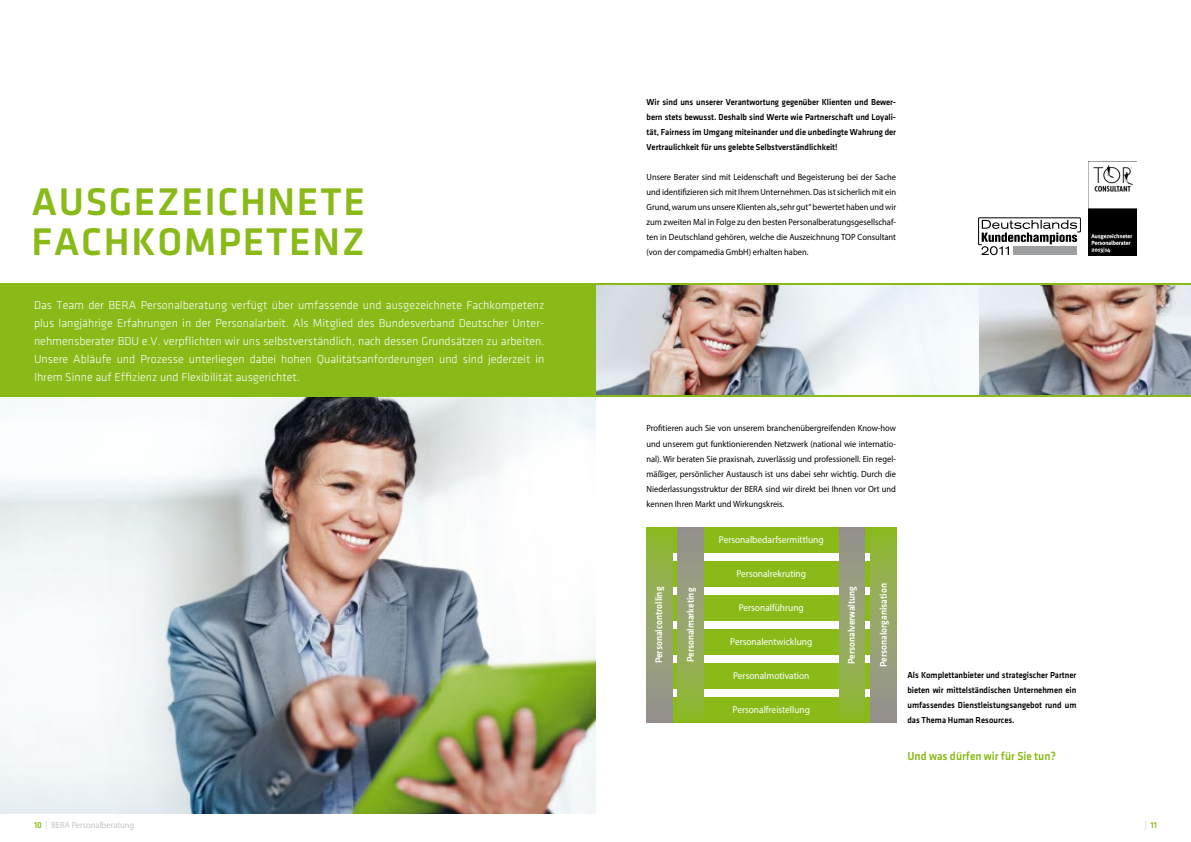
<style>
.page{position:relative;width:1191px;height:842px;background:#fff}
.page>*{position:absolute;margin:0;border:0;box-sizing:border-box;transform-origin:0 0}
.t1{font:500 40px "Klavika";letter-spacing:.04em;color:#89ba17}
.t2{font:12px/18px "Klavika Light OSF";color:#fff;text-align:justify}
.t3{font:500 12px "Klavika";color:#89ba17;scale:.94 1}
.t4{font:10px "Myriad Pro";color:#fff;scale:.94 1}
.t5{font:500 10px "Klavika";color:#fff;scale:.94 1}
.t6{font:9px/15px "Myriad Pro";color:#000;text-align:justify;scale:.94 1}
.t7{font:500 9px/15px "Klavika";color:#000;text-align:justify;scale:.94 1}
.t8{font:9px "Myriad Pro";color:#c7c3c2;scale:.94 1}
.t9{font:500 9px "Klavika";color:#89ba17;scale:.94 1}
.s1{font-family:"Klavika";font-weight:500;color:#89ba17}
.s2{font-family:"Klavika"}
.s3{font-weight:400;color:#c7c3c2}
</style>
<div class="page">
<img style="left:595px;top:285px;width:596px;height:111px">
<img style="left:0;top:397px;width:595px;height:417px">
<div style="left:0;top:283px;width:595px;height:114px;background:#89ba17"></div>
<hr style="left:595px;top:283px;width:596px;height:2px;background:#89ba17">
<hr style="left:595px;top:396px;width:596px;height:1px;background:#89ba17">
<div style="left:646px;top:527px;width:250px;height:26px;background:#89ba17"></div>
<div style="left:646px;top:561px;width:250px;height:26px;background:#89ba17"></div>
<div style="left:646px;top:595px;width:250px;height:26px;background:#89ba17"></div>
<div style="left:646px;top:629px;width:250px;height:26px;background:#89ba17"></div>
<div style="left:646px;top:663px;width:250px;height:26px;background:#89ba17"></div>
<div style="left:646px;top:697px;width:250px;height:26px;background:#89ba17"></div>
<svg style="left:646px;top:532px;width:26px;height:191px;background:#94a566"></svg>
<svg style="left:677px;top:527px;width:26px;height:192px;background:#94a566"></svg>
<svg style="left:839px;top:527px;width:26px;height:192px;background:#94a566"></svg>
<svg style="left:870px;top:532px;width:26px;height:191px;background:#94a566"></svg>
<svg style="left:978px;top:217px;width:103px;height:38px"></svg>
<img style="left:1089px;top:161px;width:47px;height:94px">
<h1 class="t1" style="left:31px;top:180px;width:196px">ausgezeichn</h1>
<h1 class="t1" style="left:297px;top:180px;width:70px">ete</h1>
<h1 class="t1" style="left:31px;top:220px;width:75px">fachk</h1>
<h1 class="t1" style="left:157px;top:220px;width:180px">ompetenz</h1>
<p class="t2" style="left:34px;top:296px;width:512px">Das Team der BERA Personalberatung verfügt über umfassende und ausgezeichnete Fachkompetenz plus langjährige Erfahrungen in der Personalarbeit. Als Mitglied des Bundesverband Deutscher Unter&shy;nehmensberater BDU e.V. verpflichten wir uns selbstverständlich, nach dessen Grundsätzen zu arbeiten.<br>Unsere Abläufe und Prozesse unterliegen dabei hohen Qualitätsanforderungen und sind jederzeit in Ihrem Sinne auf Effizienz und Flexibilität ausgerichtet.</p>
<p class="t8" style="left:34px;top:820px;width:108px"><span class="s1">10</span> <span class="s2">|</span> BERA Personalberatung</p>
<p class="t7" style="left:646px;top:95px;width:267px">Wir sind uns unserer Verantwortung gegenüber Klienten und Bewer&shy;bern stets bewusst. Deshalb sind Werte wie Partnerschaft und Loyali&shy;tät, Fairness im Umgang miteinander und die unbedingte Wahrung der Vertraulichkeit für uns gelebte Selbstverständlichkeit!</p>
<p class="t6" style="left:646px;top:169px;width:267px">Unsere Berater sind mit Leidenschaft und Begeisterung bei der Sache und identifizieren sich mit Ihrem Unternehmen. Das ist sicherlich mit ein Grund, warum uns unsere Klienten als „sehr gut“ bewertet haben und wir zum zweiten Mal in Folge zu den besten Personalberatungsgesellschaf&shy;ten in Deutschland gehören, welche die Auszeichnung TOP Consultant (von der compamedia GmbH) erhalten haben.</p>
<p class="t6" style="left:646px;top:421px;width:267px">Profitieren auch Sie von unserem branchenübergreifenden Know-how und unserem gut funktionierenden Netzwerk (national wie internatio&shy;nal). Wir beraten Sie praxisnah, zuverlässig und professionell. Ein regel&shy;mäßiger, persönlicher Austausch ist uns dabei sehr wichtig. Durch die Niederlassungsstruktur der BERA sind wir direkt bei Ihnen vor Ort und kennen Ihren Markt und Wirkungskreis.</p>
<p class="t4" style="left:719px;top:533px;width:113px">Personalbedarfsermittlung</p>
<p class="t4" style="left:736px;top:567px;width:75px">Personalrekruting</p>
<p class="t4" style="left:738px;top:601px;width:71px">Personalführung</p>
<p class="t4" style="left:730px;top:636px;width:89px">Personalentwicklung</p>
<p class="t4" style="left:733px;top:670px;width:83px">Personalmotivation</p>
<p class="t4" style="left:732px;top:704px;width:84px">Personalfreistellung</p>
<p class="t5" style="left:653px;top:663px;width:83px;rotate:-90deg">Personalcontrolling</p>
<p class="t5" style="left:685px;top:662px;width:81px;rotate:-90deg">Personalmarketing</p>
<p class="t5" style="left:846px;top:664px;width:85px;rotate:-90deg">Personalverwaltung</p>
<p class="t5" style="left:878px;top:667px;width:90px;rotate:-90deg">Personalorganisation</p>
<p class="t7" style="left:907px;top:667px;width:181px">Als Komplettanbieter und strategischer Partner bieten wir mittelständischen Unternehmen ein umfassendes Dienstleistungsangebot rund um das Thema Human Resources.</p>
<h2 class="t3" style="left:907px;top:749px;width:160px">Und was dürfen wir für Sie tun?</h2>
<p class="t9" style="left:1144px;top:821px;width:15px"><span class="s3">|</span> 11</p>
</div>
